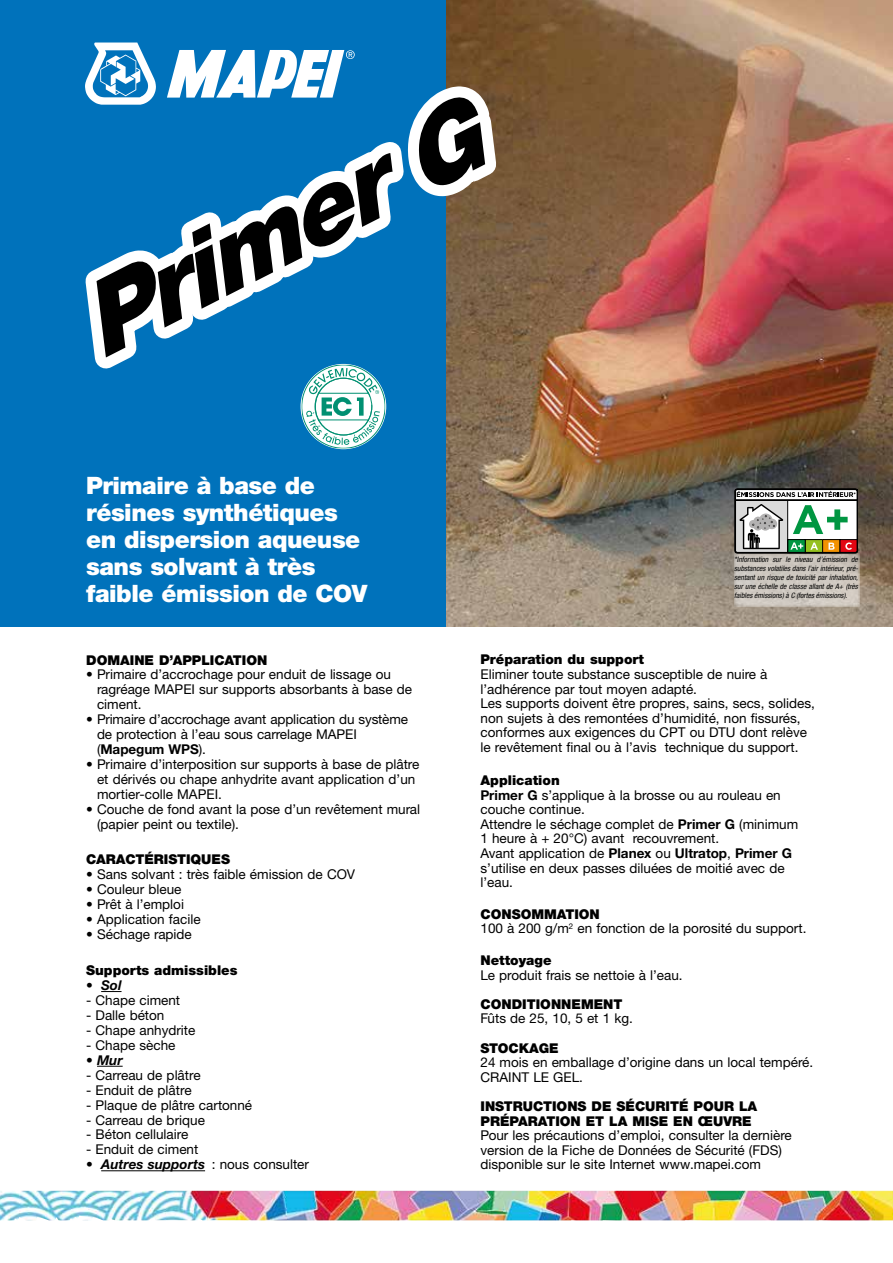
<style>
.page{position:relative;width:893px;height:1263px;background:#fff}
.page>*{position:absolute;margin:0;border:0;box-sizing:border-box;transform-origin:0 0}
.t1{font:italic 900 101.4px "Helvetica Neue LTW1 G";color:#000}
.t2{font:900 24px/27px "Helvetica Neue LTW1 G";letter-spacing:-.02em;color:#fff}
.t3{font:13.5px/14.5px "Helvetica Neue LTW1 G";color:#000}
.t4{font:900 13.5px/14.5px "Helvetica Neue LTW1 G";color:#000}
.t5{font:italic 700 13.5px "Helvetica Neue LTW1 G";color:#000}
.t6{font:italic condensed 7.5px/9px "Helvetica Neue LTW1 G";color:#000;text-align:justify}
.s1{font-weight:700}
.s2{font-weight:400;font-style:normal}
.s3{font-weight:700;font-style:italic}
.s4{font-weight:900}
</style>
<div class="page">
<img style="left:446px;top:0;width:447px;height:627px">
<div style="left:0;top:0;width:446px;height:627px;background:#0072bb"></div>
<svg style="left:101px;top:991px;width:21px;height:1px"></svg>
<svg style="left:97px;top:1066px;width:26px;height:1px"></svg>
<hr style="left:101px;top:1170px;width:104px;height:1px;background:#000">
<svg style="left:734px;top:553px;width:126px;height:54px;fill:#cdc7bf"></svg>
<svg style="left:735px;top:489px;width:123px;height:64px"></svg>
<img style="left:0;top:1191px;width:893px;height:29px">
<svg style="left:85px;top:43px;width:424px;height:405px"></svg>
<h1 class="t1" style="left:57px;top:273px;width:438px;rotate:-27deg">Primer G</h1>
<h2 class="t2" style="left:86px;top:472px;width:283px">Primaire à base de résines synthétiques en dispersion aqueuse sans solvant à très faible émission de COV</h2>
<p class="t6" style="left:734px;top:555px;width:125px">*Information sur le niveau d’émission de substances volatiles dans l’air intérieur, pré&shy;sentant un risque de toxicité par inhalation, sur une échelle de classe allant de A+ (très faibles émissions) à C (fortes émissions).</p>
<p class="t4" style="left:86px;top:652px;width:183px">DOMAINE D’APPLICATION</p>
<p class="t3" style="left:97px;top:667px;width:316px;line-height:15px;text-indent:-11px">• Primaire d’accrochage pour enduit de lissage ou ragréage MAPEI sur supports absorbants à base de ciment.</p>
<p class="t3" style="left:97px;top:712px;width:312px;line-height:15px;text-indent:-11px">• Primaire d’accrochage avant application du système de protection à l’eau sous carrelage MAPEI (<span class="s1">Mapegum WPS</span>).</p>
<p class="t3" style="left:97px;top:757px;width:324px;line-height:15px;text-indent:-11px">• Primaire d’interposition sur supports à base de plâtre et dérivés ou chape anhydrite avant application d’un mortier-colle MAPEI.</p>
<p class="t3" style="left:97px;top:801px;width:325px;line-height:15px;text-indent:-11px">• Couche de fond avant la pose d’un revêtement mural (papier peint ou textile).</p>
<p class="t4" style="left:86px;top:852px;width:145px">CARACTÉRISTIQUES</p>
<p class="t3" style="left:86px;top:867px;width:270px">• Sans solvant : très faible émission de COV</p>
<p class="t3" style="left:86px;top:881px;width:97px">• Couleur bleue</p>
<p class="t3" style="left:86px;top:896px;width:99px">• Prêt à l’emploi</p>
<p class="t3" style="left:86px;top:911px;width:116px">• Application facile</p>
<p class="t3" style="left:86px;top:926px;width:107px">• Séchage rapide</p>
<p class="t4" style="left:86px;top:963px;width:153px">Supports admissibles</p>
<p class="t5" style="left:86px;top:977px;width:37px"><span class="s2">•</span> Sol</p>
<p class="t3" style="left:86px;top:993px;width:96px">- Chape ciment</p>
<p class="t3" style="left:86px;top:1008px;width:80px">- Dalle béton</p>
<p class="t3" style="left:86px;top:1023px;width:111px">- Chape anhydrite</p>
<p class="t3" style="left:86px;top:1038px;width:91px">- Chape sèche</p>
<p class="t5" style="left:86px;top:1052px;width:38px"><span class="s2">•</span> Mur</p>
<p class="t3" style="left:86px;top:1067px;width:116px">- Carreau de plâtre</p>
<p class="t3" style="left:86px;top:1082px;width:107px">- Enduit de plâtre</p>
<p class="t3" style="left:86px;top:1097px;width:167px">- Plaque de plâtre cartonné</p>
<p class="t3" style="left:86px;top:1112px;width:120px">- Carreau de brique</p>
<p class="t3" style="left:86px;top:1127px;width:104px">- Béton cellulaire</p>
<p class="t3" style="left:86px;top:1142px;width:114px">- Enduit de ciment</p>
<p class="t3" style="left:86px;top:1157px;width:224px">• <span class="s3">Autres supports</span> : nous consulter</p>
<p class="t4" style="left:480px;top:652px;width:165px">Préparation du support</p>
<p class="t3" style="left:480px;top:667px;width:336px">Eliminer toute substance susceptible de nuire à l’adhérence par tout moyen adapté.<br>Les supports doivent être propres, sains, secs, solides, non sujets à des remontées d’humidité, non fissurés, conformes aux exigences du CPT ou DTU dont relève le revêtement final ou à l’avis technique du support.</p>
<p class="t3" style="left:480px;top:773px;width:319px"><span class="s4">Application<br></span><span class="s1">Primer G</span> s’applique à la brosse ou au rouleau en couche continue.<br>Attendre le séchage complet de <span class="s1">Primer G</span> (minimum 1 heure à + 20°C) avant recouvrement.<br>Avant application de <span class="s1">Planex</span> ou <span class="s1">Ultratop</span>, <span class="s1">Primer G </span>s’utilise en deux passes diluées de moitié avec de l’eau.</p>
<p class="t3" style="left:480px;top:906px;width:327px"><span class="s4">CONSOMMATION<br></span>100 à 200 g/m<sup>2</sup> en fonction de la porosité du support.</p>
<p class="t4" style="left:480px;top:953px;width:73px">Nettoyage</p>
<p class="t3" style="left:480px;top:967px;width:204px">Le produit frais se nettoie à l’eau.</p>
<p class="t4" style="left:480px;top:997px;width:144px">CONDITIONNEMENT</p>
<p class="t3" style="left:480px;top:1011px;width:154px">Fûts de 25, 10, 5 et 1 kg.</p>
<p class="t4" style="left:480px;top:1040px;width:80px">STOCKAGE</p>
<p class="t3" style="left:480px;top:1055px;width:334px">24 mois en emballage d’origine dans un local tempéré.<br>CRAINT LE GEL.</p>
<p class="t4" style="left:480px;top:1099px;width:278px">INSTRUCTIONS DE SÉCURITÉ POUR LA<br>PRÉPARATION ET LA MISE EN ŒUVRE</p>
<p class="t3" style="left:480px;top:1128px;width:313px">Pour les précautions d’emploi, consulter la dernière version de la Fiche de Données de Sécurité (FDS) disponible sur le site Internet www.mapei.com</p>
</div>
